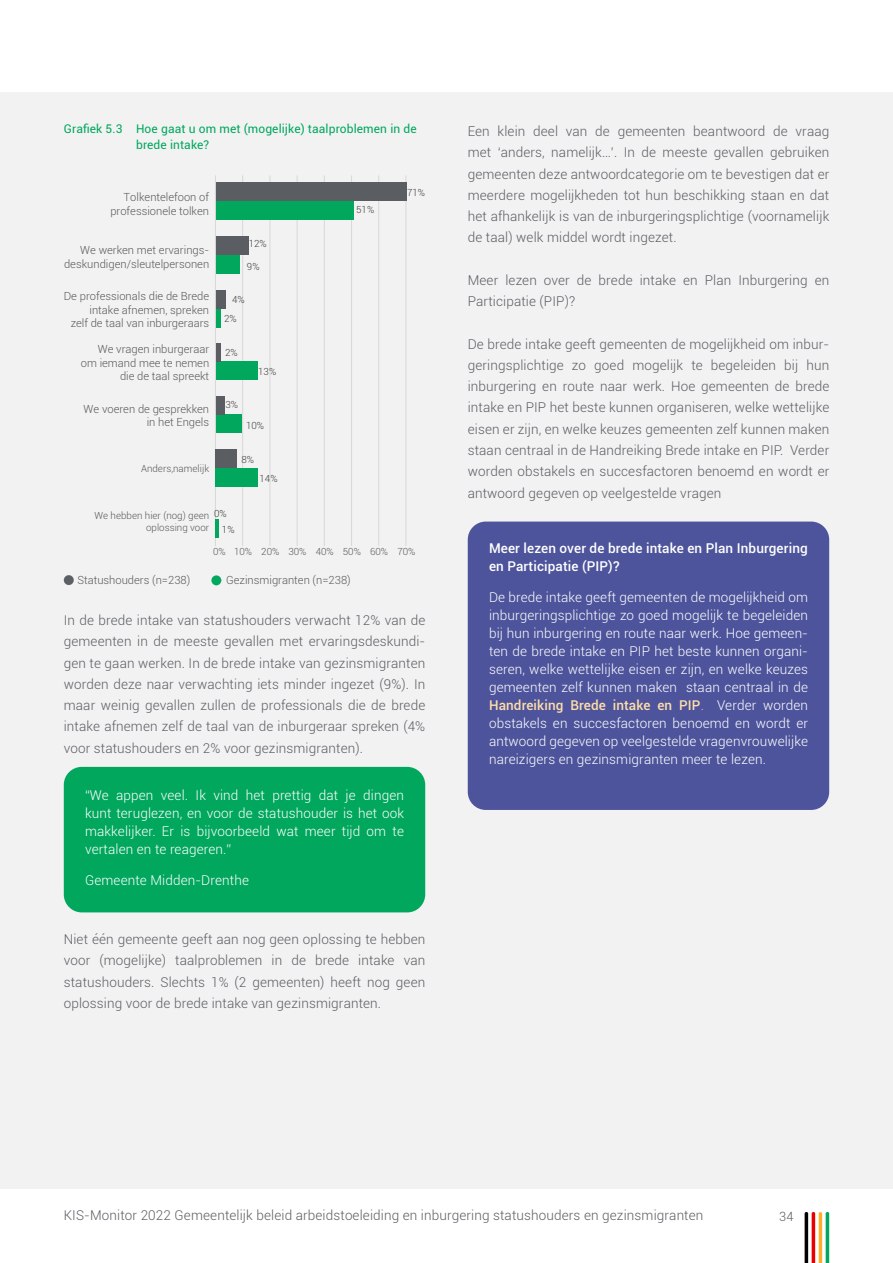
<style>
.page{position:relative;width:893px;height:1263px;background:#fff}
.page>*{position:absolute;margin:0;border:0;box-sizing:border-box;transform-origin:0 0}
.Broodtekst{font:300 13.5px/21.3px "Roboto";letter-spacing:.01em;color:#5a5d62;text-align:justify}
.Rozekadertekst{font:300 13.5px/18px "Roboto";letter-spacing:.01em;color:#fff;text-align:justify}
.Rozekadertekst-2{font:500 13.5px/18px "Roboto";letter-spacing:.01em;color:#fff}
.t1{font:300 12.75px "Roboto";color:#5a5d62}
.Grafiektekst{font:12px/16.5px "Roboto";letter-spacing:.01em;color:#00a75d}
.t2{font:300 11.25px/13.5px "Roboto";color:#595959;text-align:right}
.t3{font:300 9.75px/11.7px "Roboto";color:#595959;text-align:right}
.t4{font:300 9.75px/16.4px "Roboto";color:#404040}
.s1{font-weight:500;color:#ffdea9}
.s2{color:#f7c0d9}
</style>
<div class="page">
<div style="left:0;top:92px;width:893px;height:1096px;background:#f2f2f3"></div>
<svg style="left:805px;top:1212px;width:24px;height:51px"></svg>
<div style="left:468px;top:522px;width:361px;height:288px;background:#4d549b;border-radius:18px"></div>
<hr style="left:242px;top:175px;width:1px;height:371px;background:#d9d9d9">
<hr style="left:269px;top:175px;width:1px;height:371px;background:#d9d9d9">
<hr style="left:297px;top:175px;width:1px;height:371px;background:#d9d9d9">
<hr style="left:324px;top:175px;width:1px;height:371px;background:#d9d9d9">
<hr style="left:351px;top:175px;width:1px;height:371px;background:#d9d9d9">
<hr style="left:378px;top:175px;width:1px;height:371px;background:#d9d9d9">
<hr style="left:405px;top:175px;width:1px;height:371px;background:#d9d9d9">
<div style="left:215px;top:414px;width:27px;height:19px;background:#00a75d"></div>
<div style="left:216px;top:361px;width:42px;height:19px;background:#00a75d"></div>
<div style="left:215px;top:309px;width:6px;height:19px;background:#00a75d"></div>
<div style="left:215px;top:255px;width:25px;height:19px;background:#00a75d"></div>
<div style="left:215px;top:201px;width:139px;height:19px;background:#00a75d"></div>
<div style="left:215px;top:396px;width:10px;height:18px;background:#5a5d62"></div>
<div style="left:216px;top:343px;width:5px;height:18px;background:#5a5d62"></div>
<div style="left:215px;top:290px;width:11px;height:19px;background:#5a5d62"></div>
<div style="left:215px;top:236px;width:34px;height:19px;background:#5a5d62"></div>
<div style="left:215px;top:182px;width:192px;height:19px;background:#5a5d62"></div>
<hr style="left:215px;top:175px;width:1px;height:371px;background:#d9d9d9">
<svg style="left:211px;top:575px;width:10px;height:10px"></svg>
<svg style="left:64px;top:575px;width:10px;height:10px"></svg>
<div style="left:215px;top:468px;width:43px;height:19px;background:#00a75d"></div>
<div style="left:215px;top:449px;width:22px;height:19px;background:#5a5d62"></div>
<hr style="left:215px;top:519px;width:3px;height:19px;background:#00a75d">
<div style="left:64px;top:767px;width:361px;height:145px;background:#00a75d;border-radius:18px"></div>
<p class="Grafiektekst" style="left:136px;top:120px;width:282px;text-indent:-72px">Grafiek 5.3 Hoe gaat u om met (mogelijke) taalproblemen in de brede intake?</p>
<p class="t2" style="left:110px;top:190px;width:100px">Tolkentelefoon of professionele tolken</p>
<p class="t2" style="left:64px;top:243px;width:147px">We werken met ervarings&shy;deskundigen/sleutelpersonen</p>
<p class="t2" style="left:64px;top:289px;width:147px">De professionals die de Brede intake afnemen, spreken<br>zelf de taal van inburgeraars</p>
<p class="t2" style="left:81px;top:342px;width:130px">We vragen inburgeraar om iemand mee te nemen die de taal spreekt</p>
<p class="t2" style="left:84px;top:402px;width:127px">We voeren de gesprekken in het Engels</p>
<p class="t3" style="left:141px;top:463px;width:70px">Anders,namelijk</p>
<p class="t4" style="left:249px;top:235px;width:20px">12%</p>
<p class="t4" style="left:247px;top:258px;width:14px">9%</p>
<p class="t4" style="left:232px;top:291px;width:14px">4%</p>
<p class="t4" style="left:224px;top:310px;width:14px">2%</p>
<p class="t4" style="left:225px;top:344px;width:14px">2%</p>
<p class="t4" style="left:258px;top:363px;width:20px">13%</p>
<p class="t4" style="left:225px;top:396px;width:14px">3%</p>
<p class="t4" style="left:246px;top:416px;width:20px">10%</p>
<p class="t4" style="left:241px;top:451px;width:14px">8%</p>
<p class="t4" style="left:260px;top:470px;width:20px">14%</p>
<p class="t4" style="left:222px;top:505px;width:14px;text-indent:-8px">0%<br>1%</p>
<p class="t3" style="left:95px;top:510px;width:116px">We hebben hier (nog) geen oplossing voor</p>
<p class="t4" style="left:356px;top:201px;width:20px">51%</p>
<p class="t4" style="left:407px;top:184px;width:20px">71%</p>
<p class="t3" style="left:213px;top:545px;width:204px">0% 10% 20% 30% 40% 50% 60% 70%</p>
<p class="t2" style="left:77px;top:572px;width:114px">Statushouders (n=238)</p>
<p class="t2" style="left:226px;top:573px;width:126px">Gezinsmigranten (n=238)</p>
<p class="Broodtekst" style="left:64px;top:609px;width:363px">In de brede intake van statushouders verwacht 12% van de gemeenten in de meeste gevallen met ervaringsdeskundi&shy;gen te gaan werken. In de brede intake van gezinsmigranten worden deze naar verwachting iets minder ingezet (9%). In maar weinig gevallen zullen de professionals die de brede intake afnemen zelf de taal van de inburgeraar spreken (4% voor statushouders en 2% voor gezinsmigranten).</p>
<p class="Rozekadertekst" style="left:85px;top:785px;width:321px">“We appen veel. Ik vind het prettig dat je dingen kunt teruglezen, en voor de statushouder is het ook makkelijker. Er is bijvoorbeeld wat meer tijd om te vertalen en te reageren.”</p>
<p class="Rozekadertekst" style="left:85px;top:870px;width:165px">Gemeente Midden-Drenthe</p>
<p class="Broodtekst" style="left:64px;top:928px;width:363px">Niet één gemeente geeft aan nog geen oplossing te hebben voor (mogelijke) taalproblemen in de brede intake van statushouders. Slechts 1% (2 gemeenten) heeft nog geen oplossing voor de brede intake van gezinsmigranten.</p>
<p class="Broodtekst" style="left:468px;top:120px;width:363px">Een klein deel van de gemeenten beantwoord de vraag met ‘anders, namelijk…’. In de meeste gevallen gebruiken gemeenten deze antwoordcategorie om te bevestigen dat er meerdere mogelijkheden tot hun beschikking staan en dat het afhankelijk is van de inburgeringsplichtige (voornamelijk de taal) welk middel wordt ingezet.</p>
<p class="Broodtekst" style="left:468px;top:269px;width:363px">Meer lezen over de brede intake en Plan Inburgering en<br>Participatie (PIP)?</p>
<p class="Broodtekst" style="left:468px;top:333px;width:363px">De brede intake geeft gemeenten de mogelijkheid om inbur&shy;geringsplichtige zo goed mogelijk te begeleiden bij hun inburgering en route naar werk. Hoe gemeenten de brede intake en PIP het beste kunnen organiseren, welke wettelijke eisen er zijn, en welke keuzes gemeenten zelf kunnen maken staan centraal in de Handreiking Brede intake en PIP. Verder worden obstakels en succesfactoren benoemd en wordt er antwoord gegeven op veelgestelde vragen</p>
<p class="Rozekadertekst-2" style="left:489px;top:539px;width:320px">Meer lezen over de brede intake en Plan Inburgering en Participatie (PIP)?</p>
<p class="Rozekadertekst" style="left:489px;top:587px;width:321px">De brede intake geeft gemeenten de mogelijkheid om inburgeringsplichtige zo goed mogelijk te begeleiden bij hun inburgering en route naar werk. Hoe gemeen&shy;ten de brede intake en PIP het beste kunnen organi&shy;seren, welke wettelijke eisen er zijn, en welke keuzes gemeenten zelf kunnen maken staan centraal in de <span class="s1">Handreiking Brede intake en PIP</span><span class="s2">.</span> Verder worden obstakels en succesfactoren benoemd en wordt er antwoord gegeven op veelgestelde vragenvrouwelijke nareizigers en gezinsmigranten meer te lezen.</p>
<p class="Broodtekst" style="left:64px;top:1204px;width:641px">KIS-Monitor 2022 Gemeentelijk beleid arbeidstoeleiding en inburgering statushouders en gezinsmigranten</p>
<p class="t1" style="left:779px;top:1207px;width:16px">34</p>
</div>
